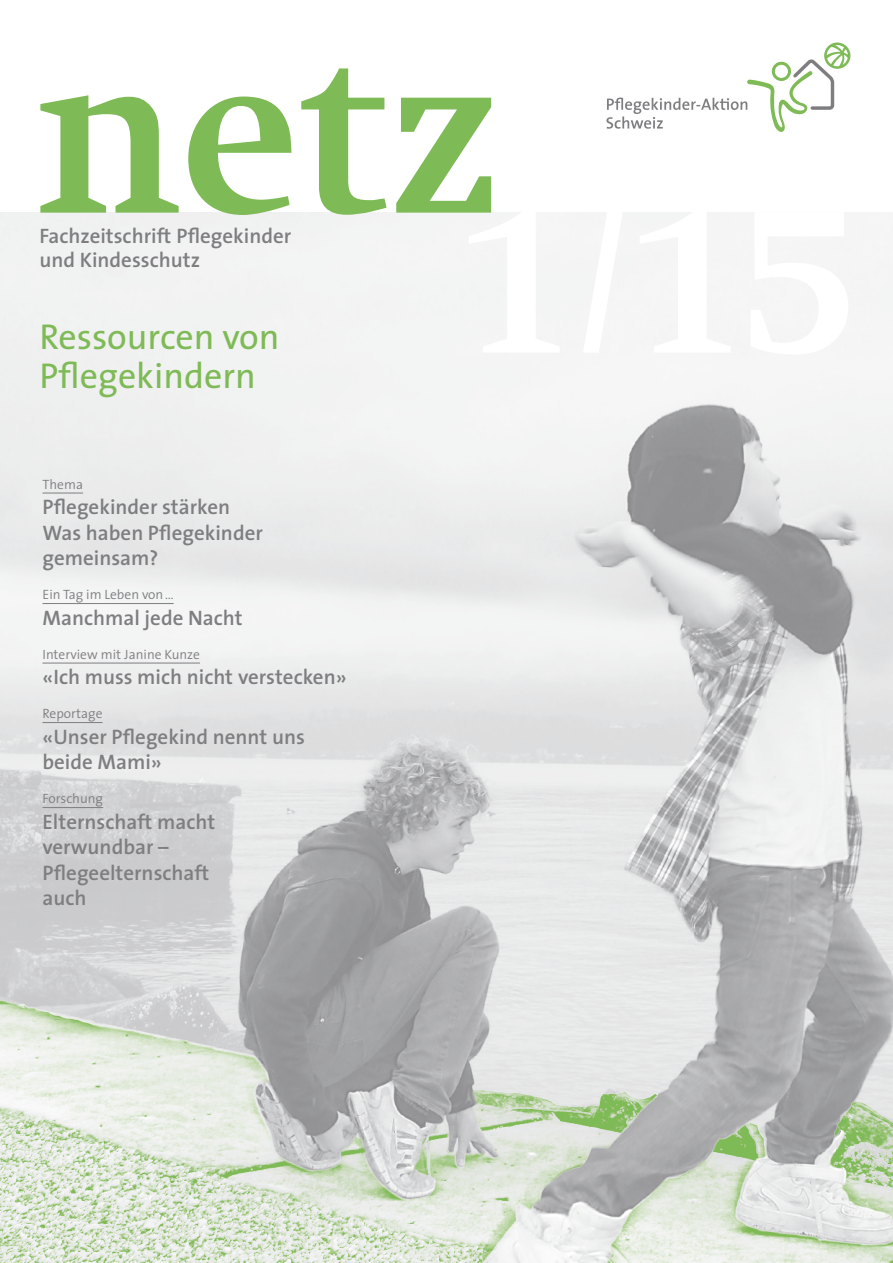
<style>
.page{position:relative;width:893px;height:1263px;background:#fff}
.page>*{position:absolute;margin:0;border:0;box-sizing:border-box;transform-origin:0 0}
.t1{font:700 235.5px "Swift";color:#7eba55}
.t2{font:36px/39px "The Sans";color:#7eba55}
.t3{font:600 21px/25.5px "The Sans";color:#7e7d80}
.t4{font:300 13.5px "The Sans";color:#7e7d80}
</style>
<div class="page">
<img style="left:0;top:213px;width:893px;height:765px">
<svg style="left:606px;top:43px;width:244px;height:89px"></svg>
<svg style="left:583px;top:212px;width:42px;height:141px"></svg>
<hr style="left:43px;top:493px;width:40px;height:1px;background:#7e7d80">
<hr style="left:43px;top:603px;width:131px;height:1px;background:#7e7d80">
<hr style="left:43px;top:663px;width:157px;height:1px;background:#7e7d80">
<hr style="left:43px;top:722px;width:60px;height:1px;background:#7e7d80">
<hr style="left:43px;top:807px;width:60px;height:1px;background:#7e7d80">
<img style="left:0;top:978px;width:893px;height:285px">
<h1 class="t1" style="left:34px;top:7px;width:469px">netz</h1>
<p class="t3" style="left:39px;top:223px;width:253px;line-height:24px">Fachzeitschrift Pflegekinder und Kindesschutz</p>
<h2 class="t2" style="left:39px;top:317px;width:242px">Ressourcen von<br>Pflegekindern</h2>
<p class="t4" style="left:43px;top:473px;width:42px">Thema</p>
<p class="t3" style="left:43px;top:494px;width:222px">Pflegekinder stärken<br>Was haben Pflegekinder gemeinsam?</p>
<p class="t4" style="left:43px;top:583px;width:133px">Ein Tag im Leben von…</p>
<p class="t3" style="left:43px;top:604px;width:201px">Manchmal jede Nacht</p>
<p class="t4" style="left:43px;top:643px;width:159px">Interview mit Janine Kunze</p>
<p class="t3" style="left:43px;top:664px;width:306px">«Ich muss mich nicht verstecken»</p>
<p class="t4" style="left:43px;top:702px;width:62px">Reportage</p>
<p class="t3" style="left:43px;top:723px;width:264px">«Unser Pflegekind nennt uns beide Mami»</p>
<p class="t4" style="left:43px;top:787px;width:62px">Forschung</p>
<p class="t3" style="left:43px;top:808px;width:174px">Elternschaft macht verwundbar –<br>Pflegeelternschaft auch</p>
</div>
